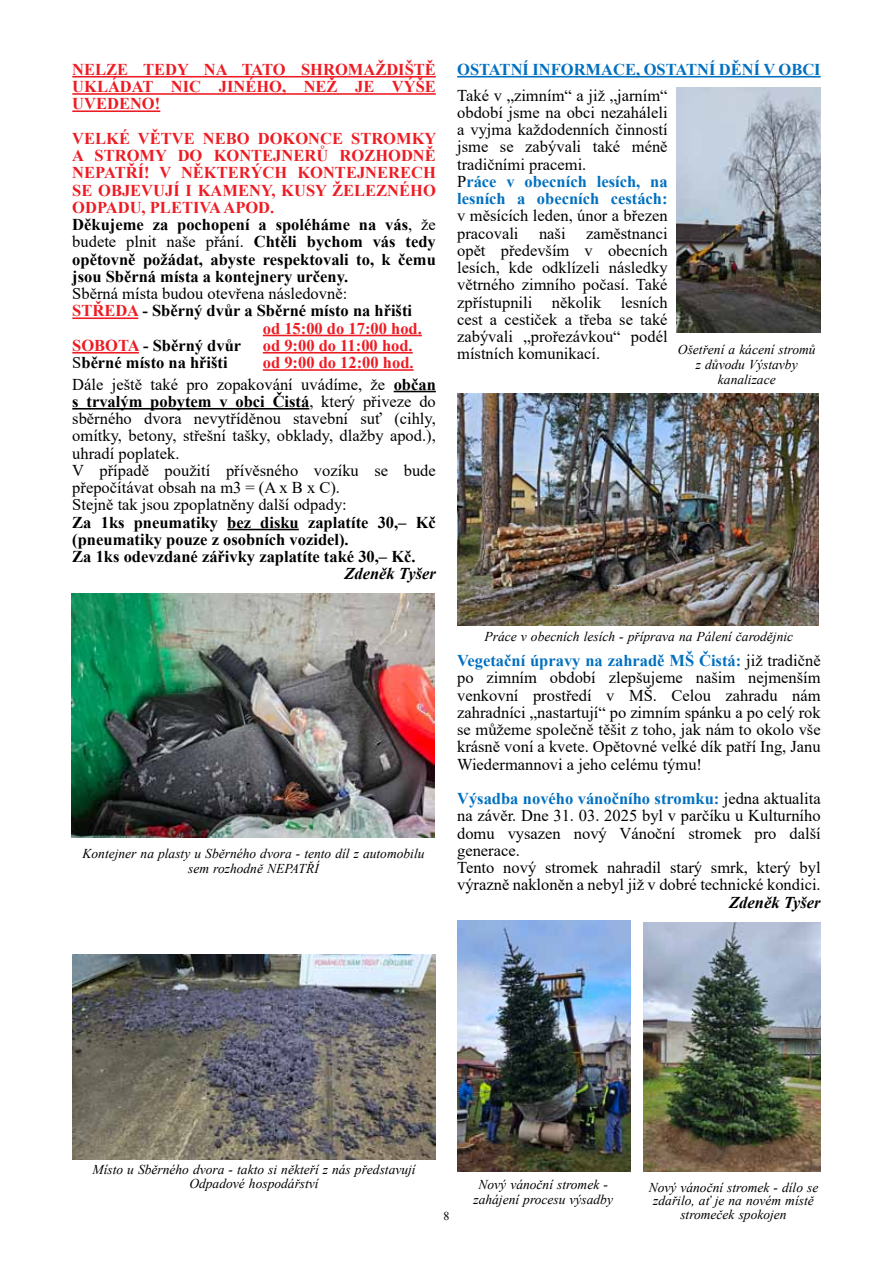
<style>
.page{position:relative;width:893px;height:1263px;background:#fff}
.page>*{position:absolute;margin:0;border:0;box-sizing:border-box;transform-origin:0 0}
.t1{font:16.5px/17.2px "Times New Roman";color:#000}
.t2{font:700 16.5px/17.2px "Times New Roman";color:#ed1c24;text-align:justify}
.t3{font:700 16.5px/17.2px "Times New Roman";color:#000}
.t4{font:700 16.5px "Times New Roman";color:#0070c0}
.t5{font:italic 700 16.5px "Times New Roman";color:#000}
.t6{font:italic 13.5px/14.9px "Times New Roman";color:#000;text-align:center}
.t7{font:12px "Times New Roman";color:#000}
.s1{color:#000}
.s2{font-weight:400;color:#000}
.s3{color:#ed1c24}
.s4{font-weight:400}
.s5{font-weight:700;color:#ed1c24}
.s6{font-weight:700}
.s7{font-weight:700;color:#0070c0}
</style>
<div class="page">
<hr style="left:72px;top:76px;width:364px;height:2px;background:#ed1c24">
<hr style="left:72px;top:93px;width:364px;height:2px;background:#ed1c24">
<hr style="left:72px;top:110px;width:88px;height:2px;background:#ed1c24">
<hr style="left:72px;top:317px;width:66px;height:2px;background:#ed1c24">
<hr style="left:263px;top:335px;width:159px;height:1px;background:#ed1c24">
<hr style="left:72px;top:352px;width:67px;height:2px;background:#ed1c24">
<hr style="left:263px;top:352px;width:150px;height:2px;background:#ed1c24">
<hr style="left:263px;top:369px;width:151px;height:2px;background:#ed1c24">
<hr style="left:394px;top:391px;width:42px;height:1px;background:#000">
<hr style="left:72px;top:408px;width:237px;height:2px;background:#000">
<hr style="left:227px;top:529px;width:72px;height:1px;background:#000">
<hr style="left:457px;top:76px;width:364px;height:2px;background:#0070c0">
<img style="left:71px;top:593px;width:364px;height:245px">
<img style="left:72px;top:955px;width:364px;height:204px">
<img style="left:457px;top:393px;width:361px;height:232px">
<img style="left:676px;top:87px;width:145px;height:245px">
<img style="left:457px;top:921px;width:173px;height:250px">
<img style="left:644px;top:923px;width:176px;height:248px">
<p class="t2" style="left:72px;top:60px;width:365px">NELZE TEDY NA TATO SHROMAŽDIŠTĚ UKLÁDAT NIC JINÉHO, NEŽ JE VÝŠE UVEDENO!</p>
<p class="t2" style="left:72px;top:129px;width:366px;text-align:left">VELKÉ VĚTVE NEBO DOKONCE STROMKY A STROMY DO KONTEJNERŮ ROZHODNĚ NEPATŘÍ! V NĚKTERÝCH KONTEJNERECH SE OBJEVUJÍ I KAMENY, KUSY ŽELEZNÉHO ODPADU, PLETIVA APOD.<br><span class="s1">Děkujeme za pochopení a spoléháme na vás</span><span class="s2">, že budete plnit naše přání.</span> <span class="s1">Chtěli bychom vás tedy opětovně požádat, abyste respektovali to, k čemu jsou Sběrná místa a kontejnery určeny.</span></p>
<p class="t1" style="left:72px;top:284px;width:276px">Sběrná místa budou otevřena následovně:</p>
<p class="t3" style="left:72px;top:302px;width:341px"><span class="s3">STŘEDA</span> - Sběrný dvůr a Sběrné místo na hřišti</p>
<p class="t2" style="left:263px;top:319px;width:161px">od 15:00 do 17:00 hod.</p>
<p class="t3" style="left:72px;top:336px;width:170px"><span class="s3">SOBOTA</span> - Sběrný dvůr</p>
<p class="t2" style="left:263px;top:336px;width:151px">od 9:00 do 11:00 hod.</p>
<p class="t3" style="left:72px;top:353px;width:157px"><span class="s4">S</span>běrné místo na hřišti</p>
<p class="t1" style="left:72px;top:351px;width:365px;line-height:21.5px;text-indent:190px"><span class="s5">od 9:00 do 12:00 hod.<br></span>Dále ještě také pro zopakování uvádíme, že <span class="s6">občan</span></p>
<p class="t1" style="left:72px;top:392px;width:365px"><span class="s6">s trvalým pobytem v obci Čistá</span>, který přiveze do sběrného dvora nevytříděnou stavební suť (cihly, omítky, betony, střešní tašky, obklady, dlažby apod.), uhradí poplatek.<br>V případě použití přívěsného vozíku se bude přepočítávat obsah na m3 = (A x B x C).<br>Stejně tak jsou zpoplatněny další odpady:</p>
<p class="t3" style="left:72px;top:513px;width:365px">Za 1ks pneumatiky bez disku zaplatíte 30,– Kč (pneumatiky pouze z osobních vozidel).<br>Za 1ks odevzdané zářivky zaplatíte také 30,– Kč.</p>
<p class="t5" style="left:344px;top:562px;width:93px">Zdeněk Tyšer</p>
<p class="t6" style="left:83px;top:845px;width:343px">Kontejner na plasty u Sběrného dvora - tento díl z automobilu sem rozhodně NEPATŘÍ</p>
<p class="t4" style="left:457px;top:58px;width:365px">OSTATNÍ INFORMACE, OSTATNÍ DĚNÍ V OBCI</p>
<p class="t1" style="left:457px;top:86px;width:212px">Také v „zimním“ a již „jarním“ období jsme na obci nezaháleli a vyjma každodenních činností jsme se zabývali také méně tradičními pracemi.<br>P<span class="s7">ráce v obecních lesích, na lesních a obecních cestách:</span></p>
<p class="t1" style="left:457px;top:207px;width:212px;text-align:justify">v měsících leden, únor a březen pracovali naši zaměstnanci opět především v obecních lesích, kde odklízeli následky větrného zimního počasí. Také zpřístupnili několik lesních cest a cestiček a třeba se také zabývali „prořezávkou“ podél místních komunikací.</p>
<p class="t6" style="left:678px;top:342px;width:139px">Ošetření a kácení stromů z důvodu Výstavby kanalizace</p>
<p class="t6" style="left:485px;top:629px;width:310px">Práce v obecních lesích - příprava na Pálení čarodějnic</p>
<p class="t1" style="left:457px;top:651px;width:365px;text-align:justify"><span class="s7">Vegetační úpravy na zahradě MŠ Čistá:</span> již tradičně po zimním období zlepšujeme našim nejmenším venkovní prostředí v MŠ. Celou zahradu nám zahradníci „nastartují“ po zimním spánku a po celý rok se můžeme společně těšit z toho, jak nám to okolo vše krásně voní a kvete. Opětovné velké dík patří Ing, Janu Wiedermannovi a jeho celému týmu!</p>
<p class="t1" style="left:457px;top:789px;width:365px"><span class="s7">Výsadba nového vánočního stromku:</span> jedna aktualita na závěr. Dne 31. 03. 2025 byl v parčíku u Kulturního domu vysazen nový Vánoční stromek pro další generace.<br>Tento nový stromek nahradil starý smrk, který byl výrazně nakloněn a nebyl již v dobré technické kondici.</p>
<p class="t5" style="left:729px;top:891px;width:93px">Zdeněk Tyšer</p>
<p class="t6" style="left:92px;top:1161px;width:325px">Místo u Sběrného dvora - takto si někteří z nás představují<br>Odpadové hospodářství</p>
<p class="t7" style="left:443px;top:1208px;width:7px">8</p>
<p class="t6" style="left:473px;top:1177px;width:141px">Nový vánoční stromek - zahájení procesu výsadby</p>
<p class="t6" style="left:649px;top:1180px;width:171px;line-height:13.5px">Nový vánoční stromek - dílo se zdařilo, ať je na novém místě stromeček spokojen</p>
</div>
